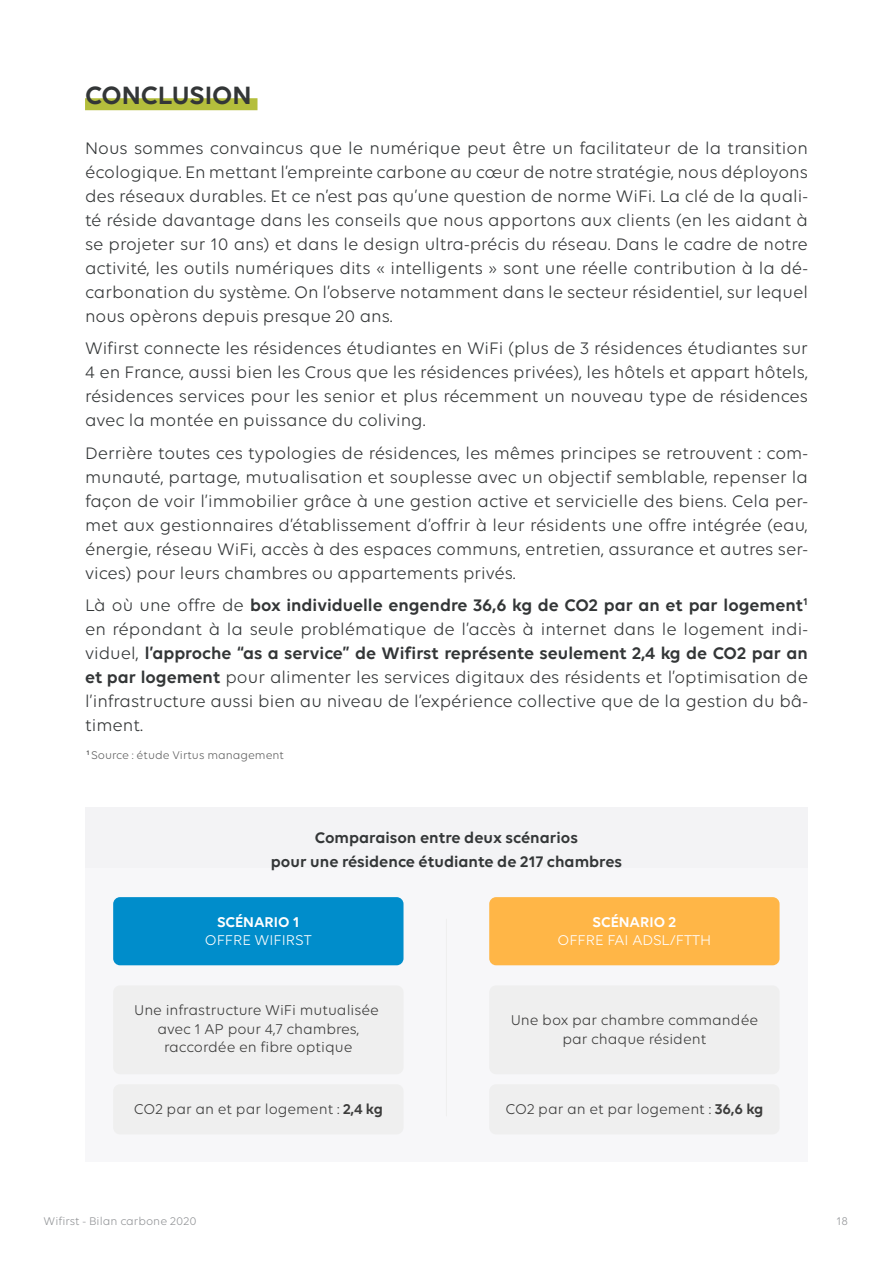
<style>
.page{position:relative;width:893px;height:1263px;background:#fff}
.page>*{position:absolute;margin:0;border:0;box-sizing:border-box;transform-origin:0 0}
.Titre{font:600 27px "Volte";color:#333637}
.t1{font:18px/24px "Volte";color:#333637;text-align:justify}
.Titre_schéma{font:600 16.5px "Volte";color:#333637}
.t2{font:15.3px/18.3px "Volte";color:#3c3c3b;text-align:center}
.t3{font:15.3px/18.3px "Volte";color:#fff;text-align:center}
.t4{font:12px "Volte";color:#616161}
.t5{font:12px "Volte";color:#939598}
.s1{font-weight:600}
</style>
<div class="page">
<div style="left:85px;top:98px;width:172px;height:12px;background:#b4be3c"></div>
<div style="left:85px;top:808px;width:723px;height:354px;background:#f3f3f5"></div>
<div style="left:85px;top:868px;width:723px;height:294px;background:#f7f7f9"></div>
<div style="left:113px;top:897px;width:290px;height:68px;background:#008dcb;border-radius:7px"></div>
<div style="left:489px;top:897px;width:291px;height:68px;background:#ffb647;border-radius:7px"></div>
<div style="left:113px;top:985px;width:290px;height:89px;background:#efefef;border-radius:7px"></div>
<div style="left:113px;top:1084px;width:290px;height:50px;background:#efefef;border-radius:7px"></div>
<div style="left:489px;top:985px;width:291px;height:89px;background:#efefef;border-radius:7px"></div>
<div style="left:489px;top:1084px;width:291px;height:50px;background:#efefef;border-radius:7px"></div>
<hr style="left:446px;top:919px;width:1px;height:197px;background:#efefef">
<p class="Titre" style="left:85px;top:79px;width:168px">CONCLUSION</p>
<p class="t1" style="left:85px;top:136px;width:724px">Nous sommes convaincus que le numérique peut être un facilitateur de la transition écologique. En mettant l’empreinte carbone au cœur de notre stratégie, nous déployons des réseaux durables. Et ce n’est pas qu’une question de norme WiFi. La clé de la quali&shy;té réside davantage dans les conseils que nous apportons aux clients (en les aidant à se projeter sur 10 ans) et dans le design ultra-précis du réseau. Dans le cadre de notre activité, les outils numériques dits « intelligents » sont une réelle contribution à la dé&shy;carbonation du système. On l’observe notamment dans le secteur résidentiel, sur lequel nous opèrons depuis presque 20 ans.</p>
<p class="t1" style="left:85px;top:336px;width:724px">Wifirst connecte les résidences étudiantes en WiFi (plus de 3 résidences étudiantes sur 4 en France, aussi bien les Crous que les résidences privées), les hôtels et appart hôtels, résidences services pour les senior et plus récemment un nouveau type de résidences avec la montée en puissance du coliving.</p>
<p class="t1" style="left:85px;top:441px;width:724px">Derrière toutes ces typologies de résidences, les mêmes principes se retrouvent : com&shy;munauté, partage, mutualisation et souplesse avec un objectif semblable, repenser la façon de voir l’immobilier grâce à une gestion active et servicielle des biens. Cela per&shy;met aux gestionnaires d’établissement d’offrir à leur résidents une offre intégrée (eau, énergie, réseau WiFi, accès à des espaces communs, entretien, assurance et autres ser&shy;vices) pour leurs chambres ou appartements privés.</p>
<p class="t1" style="left:85px;top:593px;width:724px">Là où une offre de <span class="s1">box individuelle engendre 36,6 kg de CO2 par an et par logement</span><sup>1 </sup>en répondant à la seule problématique de l’accès à internet dans le logement indi&shy;viduel, <span class="s1">l’approche “as a service” de Wifirst représente seulement 2,4 kg de CO2 par an et par logement</span> pour alimenter les services digitaux des résidents et l’optimisation de l’infrastructure aussi bien au niveau de l’expérience collective que de la gestion du bâ&shy;timent.</p>
<p class="t4" style="left:87px;top:748px;width:199px"><sup>1</sup> Source : étude Virtus management</p>
<p class="Titre_schéma" style="left:315px;top:828px;width:264px">Comparaison entre deux scénarios</p>
<p class="Titre_schéma" style="left:271px;top:852px;width:353px">pour une résidence étudiante de 217 chambres</p>
<p class="t3" style="left:205px;top:912px;width:109px"><span class="s1">SCÉNARIO 1<br></span>OFFRE WIFIRST</p>
<p class="t2" style="left:134px;top:1001px;width:246px">Une infrastructure WiFi mutualisée avec 1 AP pour 4,7 chambres, raccordée en fibre optique</p>
<p class="t2" style="left:134px;top:1100px;width:251px">CO2 par an et par logement : <span class="s1">2,4 kg</span></p>
<p class="t3" style="left:557px;top:912px;width:155px"><span class="s1">SCÉNARIO 2<br></span>OFFRE FAI ADSL/FTTH</p>
<p class="t2" style="left:511px;top:1011px;width:249px">Une box par chambre commandée par chaque résident</p>
<p class="t2" style="left:505px;top:1100px;width:259px">CO2 par an et par logement : <span class="s1">36,6 kg</span></p>
<p class="t5" style="left:44px;top:1214px;width:154px">Wifirst - Bilan carbone 2020</p>
<p class="t5" style="left:836px;top:1214px;width:13px">18</p>
</div>
